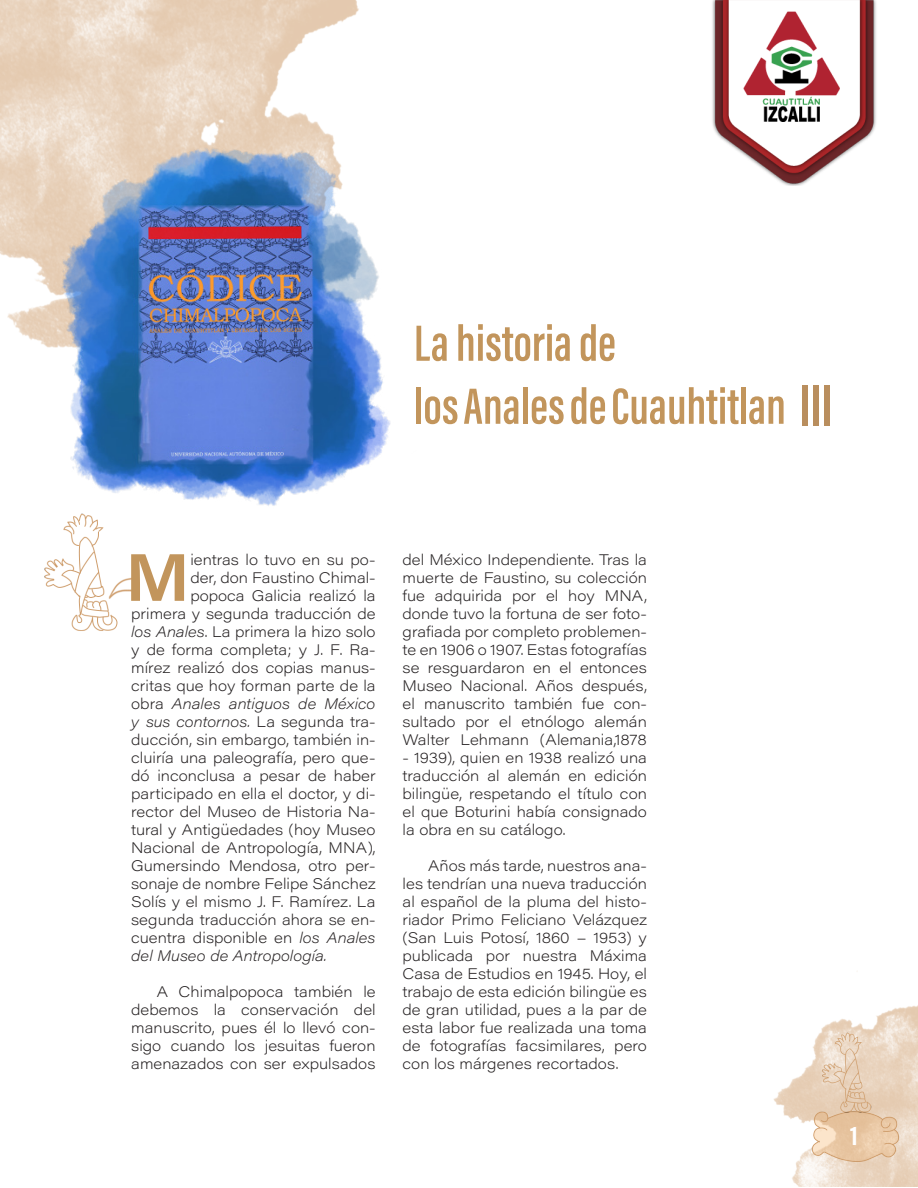
<style>
.page{position:relative;width:918px;height:1188px;background:#fff}
.page>*{position:absolute;margin:0;border:0;box-sizing:border-box;transform-origin:0 0}
.t1{font:66px "Acumin Variable Concept";color:#c2955c}
.t2{font:60px "Acumin Variable Concept";color:#b98e5e}
.t3{font:52.5px "Acumin Variable Concept";letter-spacing:-.16em;color:#c2955c}
.t4{font:52.5px "Acumin Variable Concept";letter-spacing:-.125em;color:#c2955c}
.t5{font:27px "Acumin Variable Concept";color:#fff}
.t6{font:15px/18px "Acumin Variable Concept";letter-spacing:.075em;color:#231f20;text-align:justify}
</style>
<div class="page">
<img style="left:0;top:0;width:918px;height:1186px">
<img style="left:811px;top:1026px;width:84px;height:99px">
<img style="left:43px;top:520px;width:89px;height:113px">
<img style="left:21px;top:106px;width:407px;height:414px">
<img style="left:705px;top:0;width:187px;height:185px">
<p class="t4" style="left:414px;top:306px;width:212px">La historia de</p>
<p class="t3" style="left:414px;top:369px;width:382px">los Anales de Cuauhtitlan</p>
<p class="t2" style="left:800px;top:363px;width:39px">III</p>
<p class="t1" style="left:125px;top:533px;width:58px">M</p>
<p class="t6" style="left:190px;top:550px;width:186px">ientras lo tuvo en su po-</p>
<p class="t6" style="left:190px;top:568px;width:186px">der, don Faustino Chimal-</p>
<p class="t6" style="left:190px;top:586px;width:186px">popoca Galicia realizó la</p>
<p class="t6" style="left:131px;top:604px;width:245px">primera y segunda traducción de</p>
<p class="t6" style="left:131px;top:622px;width:245px">los Anales. La primera la hizo solo</p>
<p class="t6" style="left:131px;top:640px;width:245px">y de forma completa; y J. F. Ra-</p>
<p class="t6" style="left:131px;top:658px;width:245px">mírez realizó dos copias manus-</p>
<p class="t6" style="left:131px;top:676px;width:245px">critas que hoy forman parte de la</p>
<p class="t6" style="left:131px;top:694px;width:245px">obra Anales antiguos de México</p>
<p class="t6" style="left:131px;top:712px;width:245px">y sus contornos. La segunda tra-</p>
<p class="t6" style="left:131px;top:730px;width:245px">ducción, sin embargo, también in-</p>
<p class="t6" style="left:131px;top:748px;width:245px">cluiría una paleografía, pero que-</p>
<p class="t6" style="left:131px;top:766px;width:245px">dó inconclusa a pesar de haber</p>
<p class="t6" style="left:131px;top:784px;width:245px">participado en ella el doctor, y di-</p>
<p class="t6" style="left:131px;top:802px;width:245px">rector del Museo de Historia Na-</p>
<p class="t6" style="left:131px;top:820px;width:245px">tural y Antigüedades (hoy Museo</p>
<p class="t6" style="left:131px;top:838px;width:245px">Nacional de Antropología, MNA),</p>
<p class="t6" style="left:131px;top:856px;width:245px">Gumersindo Mendosa, otro per-</p>
<p class="t6" style="left:131px;top:874px;width:244px">sonaje de nombre Felipe Sánchez</p>
<p class="t6" style="left:131px;top:892px;width:245px">Solís y el mismo J. F. Ramírez. La</p>
<p class="t6" style="left:131px;top:910px;width:245px">segunda traducción ahora se en-</p>
<p class="t6" style="left:131px;top:928px;width:245px">cuentra disponible en los Anales</p>
<p class="t6" style="left:131px;top:946px;width:197px">del Museo de Antropología.</p>
<p class="t6" style="left:131px;top:982px;width:246px;text-indent:26px">A Chimalpopoca también le debemos la conservación del manuscrito, pues él lo llevó con&shy;sigo cuando los jesuitas fueron amenazados con ser expulsados</p>
<p class="t6" style="left:403px;top:550px;width:245px">del México Independiente. Tras la muerte de Faustino, su colección fue adquirida por el hoy MNA, donde tuvo la fortuna de ser foto&shy;grafiada por completo problemen&shy;te en 1906 o 1907. Estas fotografías se resguardaron en el entonces Museo Nacional. Años después, el manuscrito también fue con&shy;sultado por el etnólogo alemán Walter Lehmann (Alemania,1878</p>
<p class="t6" style="left:403px;top:748px;width:245px">- 1939), quien en 1938 realizó una traducción al alemán en edición bilingüe, respetando el título con el que Boturini había consignado la obra en su catálogo.</p>
<p class="t6" style="left:403px;top:856px;width:246px;text-indent:26px">Años más tarde, nuestros ana&shy;les tendrían una nueva traducción al español de la pluma del histo&shy;riador Primo Feliciano Velázquez (San Luis Potosí, 1860 – 1953) y publicada por nuestra Máxima Casa de Estudios en 1945. Hoy, el trabajo de esta edición bilingüe es de gran utilidad, pues a la par de esta labor fue realizada una toma de fotografías facsimilares, pero con los márgenes recortados.</p>
<h3 class="t5" style="left:850px;top:1118px;width:11px">1</h3>
</div>
